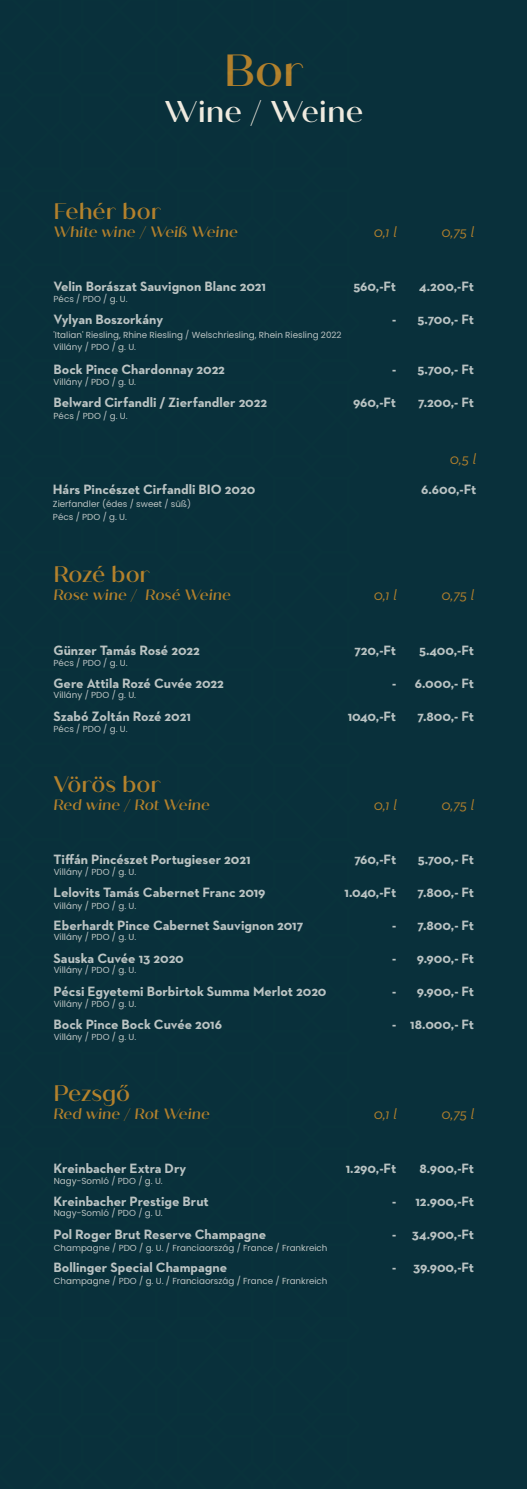
<style>
.page{position:relative;width:527px;height:1489px;background:#fff}
.page>*{position:absolute;margin:0;border:0;box-sizing:border-box;transform-origin:0 0}
.t1{font:500 45px "Quiche Sans";color:#b2802c}
.t2{font:500 30px "Quiche Sans";color:#efeadf}
.t3{font:500 22.5px "Quiche Sans";color:#b2802c}
.t4{font:italic 500 15px "Quiche Sans";color:#b2802c}
.t5{font:italic 15px "Neutraface 2 Text";letter-spacing:-.005em;color:#b2802c}
.t6{font:700 13.75px "Neutraface 2 Text";color:#bac3c3}
.t7{font:8.75px/12.5px "Poppins";color:#bac3c3}
</style>
<div class="page">
<div style="left:0;top:0;width:526px;height:1488px;background:#09303b"></div>
<h1 class="t1" style="left:223px;top:43px;width:82px">Bor</h1>
<h2 class="t2" style="left:164px;top:94px;width:200px">Wine / Weine</h2>
<h3 class="t3" style="left:53px;top:198px;width:109px">Fehér bor</h3>
<p class="t4" style="left:53px;top:223px;width:186px">White wine / Weiß Weine</p>
<p class="t5" style="left:373px;top:222px;width:24px">0,1 l</p>
<p class="t5" style="left:441px;top:222px;width:34px">0,75 l</p>
<p class="t6" style="left:53px;top:278px;width:214px">Velin Borászat Sauvignon Blanc 2021</p>
<p class="t6" style="left:53px;top:311px;width:111px">Vylyan Boszorkány</p>
<p class="t6" style="left:53px;top:360px;width:173px">Bock Pince Chardonnay 2022</p>
<p class="t6" style="left:53px;top:393px;width:215px">Belward Cirfandli / Zierfandler 2022</p>
<p class="t7" style="left:53px;top:292px;width:76px">Pécs / PDO / g. U.</p>
<p class="t7" style="left:53px;top:328px;width:289px">'Italian' Riesling, Rhine Riesling / Welschriesling, Rhein Riesling 2022<br>Villány / PDO / g. U.</p>
<p class="t7" style="left:53px;top:376px;width:84px">Villány / PDO / g. U.</p>
<p class="t7" style="left:53px;top:410px;width:76px">Pécs / PDO / g. U.</p>
<p class="t6" style="left:353px;top:278px;width:44px">560,-Ft</p>
<p class="t6" style="left:391px;top:311px;width:6px">-</p>
<p class="t6" style="left:391px;top:360px;width:6px">-</p>
<p class="t6" style="left:353px;top:393px;width:45px">960,-Ft</p>
<p class="t6" style="left:419px;top:278px;width:56px">4.200,-Ft</p>
<p class="t6" style="left:417px;top:311px;width:58px">5.700,- Ft</p>
<p class="t6" style="left:417px;top:360px;width:58px">5.700,- Ft</p>
<p class="t6" style="left:418px;top:393px;width:57px">7.200,- Ft</p>
<p class="t5" style="left:449px;top:449px;width:28px">0,5 l</p>
<p class="t6" style="left:53px;top:481px;width:204px">Hárs Pincészet Cirfandli BIO 2020</p>
<p class="t6" style="left:421px;top:481px;width:57px">6.600,-Ft</p>
<p class="t7" style="left:53px;top:498px;width:139px">Zierfandler (édes / sweet / süß)<br>Pécs / PDO / g. U.</p>
<h3 class="t3" style="left:53px;top:561px;width:98px">Rozé bor</h3>
<p class="t4" style="left:53px;top:586px;width:179px">Rose wine / Rosé Weine</p>
<p class="t5" style="left:373px;top:585px;width:24px">0,1 l</p>
<p class="t5" style="left:441px;top:585px;width:34px">0,75 l</p>
<p class="t6" style="left:53px;top:641px;width:148px">Günzer Tamás Rosé 2022</p>
<p class="t6" style="left:53px;top:674px;width:172px">Gere Attila Rozé Cuvée 2022</p>
<p class="t6" style="left:53px;top:707px;width:139px">Szabó Zoltán Rozé 2021</p>
<p class="t7" style="left:53px;top:656px;width:76px">Pécs / PDO / g. U.</p>
<p class="t7" style="left:53px;top:689px;width:84px">Villány / PDO / g. U.</p>
<p class="t7" style="left:53px;top:722px;width:76px">Pécs / PDO / g. U.</p>
<p class="t6" style="left:354px;top:641px;width:43px">720,-Ft</p>
<p class="t6" style="left:391px;top:674px;width:6px">-</p>
<p class="t6" style="left:347px;top:707px;width:50px">1040,-Ft</p>
<p class="t6" style="left:419px;top:641px;width:56px">5.400,-Ft</p>
<p class="t6" style="left:414px;top:674px;width:61px">6.000,- Ft</p>
<p class="t6" style="left:417px;top:707px;width:58px">7.800,- Ft</p>
<h3 class="t3" style="left:53px;top:771px;width:109px">Vörös bor</h3>
<p class="t4" style="left:53px;top:796px;width:158px">Red wine / Rot Weine</p>
<p class="t5" style="left:373px;top:795px;width:24px">0,1 l</p>
<p class="t5" style="left:441px;top:795px;width:34px">0,75 l</p>
<p class="t6" style="left:54px;top:850px;width:198px">Tiffán Pincészet Portugieser 2021</p>
<p class="t6" style="left:54px;top:883px;width:213px">Lelovits Tamás Cabernet Franc 2019</p>
<p class="t6" style="left:54px;top:916px;width:251px">Eberhardt Pince Cabernet Sauvignon 2017</p>
<p class="t6" style="left:54px;top:949px;width:132px">Sauska Cuvée 13 2020</p>
<p class="t6" style="left:54px;top:982px;width:274px">Pécsi Egyetemi Borbirtok Summa Merlot 2020</p>
<p class="t6" style="left:54px;top:1015px;width:170px">Bock Pince Bock Cuvée 2016</p>
<p class="t7" style="left:54px;top:866px;width:84px">Villány / PDO / g. U.</p>
<p class="t7" style="left:54px;top:899px;width:84px">Villány / PDO / g. U.</p>
<p class="t7" style="left:54px;top:931px;width:84px">Villány / PDO / g. U.</p>
<p class="t7" style="left:54px;top:963px;width:84px">Villány / PDO / g. U.</p>
<p class="t7" style="left:54px;top:997px;width:84px">Villány / PDO / g. U.</p>
<p class="t7" style="left:54px;top:1031px;width:84px">Villány / PDO / g. U.</p>
<p class="t6" style="left:354px;top:850px;width:43px">760,-Ft</p>
<p class="t6" style="left:344px;top:883px;width:53px">1.040,-Ft</p>
<p class="t6" style="left:392px;top:916px;width:6px">-</p>
<p class="t6" style="left:392px;top:949px;width:6px">-</p>
<p class="t6" style="left:392px;top:982px;width:6px">-</p>
<p class="t6" style="left:392px;top:1015px;width:6px">-</p>
<p class="t6" style="left:417px;top:850px;width:58px">5.700,- Ft</p>
<p class="t6" style="left:417px;top:883px;width:58px">7.800,- Ft</p>
<p class="t6" style="left:417px;top:916px;width:58px">7.800,- Ft</p>
<p class="t6" style="left:416px;top:949px;width:59px">9.900,- Ft</p>
<p class="t6" style="left:416px;top:982px;width:59px">9.900,- Ft</p>
<p class="t6" style="left:410px;top:1015px;width:65px">18.000,- Ft</p>
<h3 class="t3" style="left:53px;top:1079px;width:78px">Pezsgő</h3>
<p class="t4" style="left:53px;top:1104px;width:158px">Red wine / Rot Weine</p>
<p class="t5" style="left:373px;top:1104px;width:24px">0,1 l</p>
<p class="t5" style="left:441px;top:1104px;width:34px">0,75 l</p>
<p class="t6" style="left:54px;top:1158px;width:134px">Kreinbacher Extra Dry</p>
<p class="t6" style="left:54px;top:1191px;width:157px">Kreinbacher Prestige Brut</p>
<p class="t6" style="left:54px;top:1224px;width:214px">Pol Roger Brut Reserve Champagne</p>
<p class="t6" style="left:54px;top:1257px;width:175px">Bollinger Special Champagne</p>
<p class="t7" style="left:54px;top:1174px;width:110px">Nagy-Somló / PDO / g. U.</p>
<p class="t7" style="left:54px;top:1206px;width:110px">Nagy-Somló / PDO / g. U.</p>
<p class="t7" style="left:54px;top:1241px;width:275px">Champagne / PDO / g. U. / Franciaország / France / Frankreich</p>
<p class="t7" style="left:54px;top:1274px;width:275px">Champagne / PDO / g. U. / Franciaország / France / Frankreich</p>
<p class="t6" style="left:345px;top:1158px;width:52px">1.290,-Ft</p>
<p class="t6" style="left:392px;top:1191px;width:6px">-</p>
<p class="t6" style="left:392px;top:1224px;width:6px">-</p>
<p class="t6" style="left:392px;top:1257px;width:6px">-</p>
<p class="t6" style="left:419px;top:1158px;width:56px">8.900,-Ft</p>
<p class="t6" style="left:415px;top:1191px;width:60px">12.900,-Ft</p>
<p class="t6" style="left:411px;top:1224px;width:64px">34.900,-Ft</p>
<p class="t6" style="left:412px;top:1257px;width:63px">39.900,-Ft</p>
</div>
